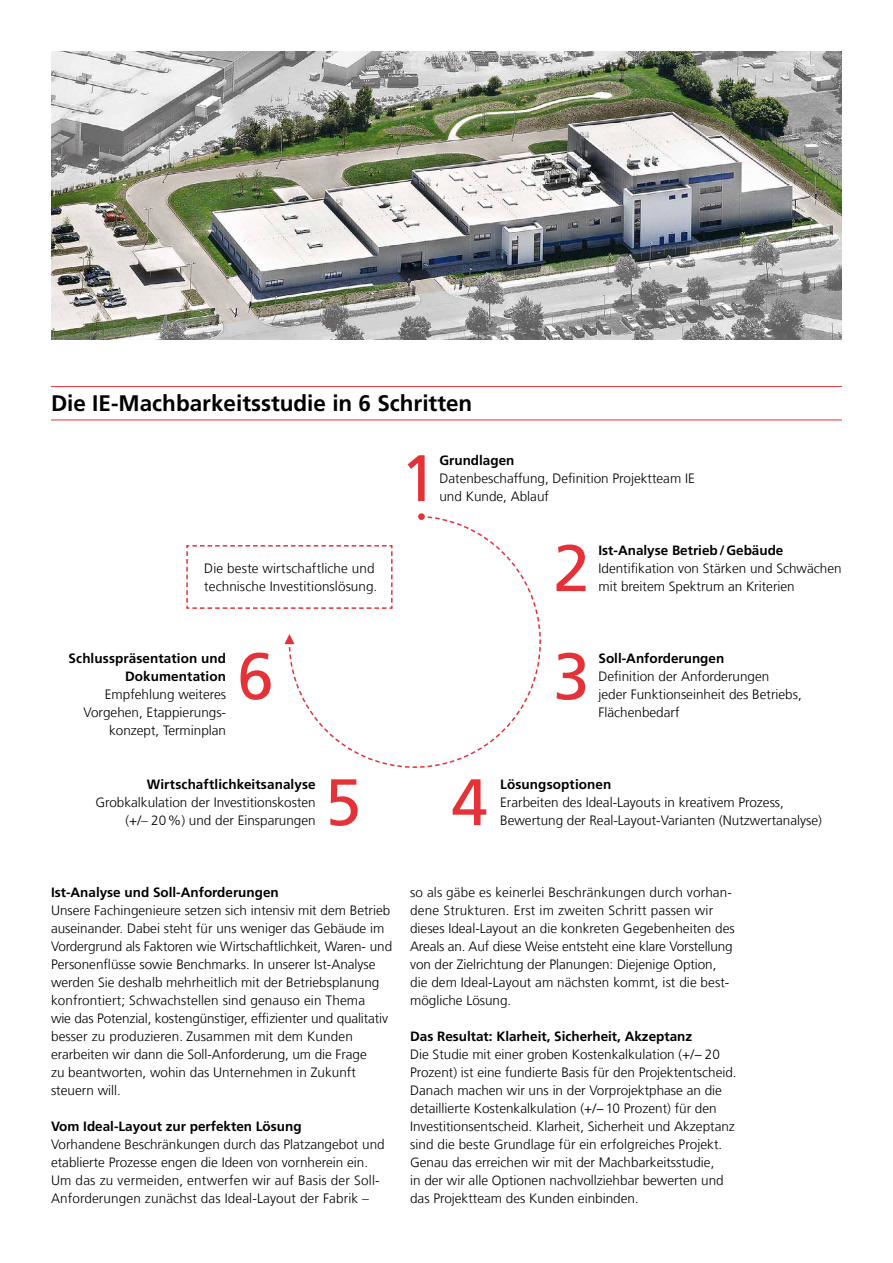
<style>
.page{position:relative;width:893px;height:1263px;background:#fff}
.page>*{position:absolute;margin:0;border:0;box-sizing:border-box;transform-origin:0 0}
.t1{font:65.55px "Frutiger LT Com";color:#e53138}
.t2{font:700 22.5px "Frutiger LT Com";color:#000}
.t3{font:300 13.5px/18px "Frutiger LT Com";color:#000}
.t4{font:700 13.5px/18px "Frutiger LT Com";color:#000;text-align:right}
</style>
<div class="page">
<img style="left:51px;top:51px;width:791px;height:288px">
<hr style="left:51px;top:386px;width:791px;height:1px;background:#e53138">
<hr style="left:51px;top:420px;width:791px;height:1px;background:#e53138">
<svg style="left:186px;top:513px;width:355px;height:255px"></svg>
<h2 class="t2" style="left:51px;top:390px;width:423px">Die IE-Machbarkeitsstudie in 6 Schritten</h2>
<p class="t3" style="left:204px;top:559px;width:175px">Die beste wirtschaftliche und technische Investitionslösung.</p>
<p class="t4" style="left:69px;top:649px;width:159px">Schlusspräsentation und<br>Dokumentation</p>
<p class="t3" style="left:84px;top:685px;width:144px;text-align:right">Empfehlung weiteres<br>Vorgehen, Etappierungs&shy;konzept, Terminplan</p>
<h1 class="t1" style="left:237px;top:638px;width:38px">6</h1>
<h1 class="t1" style="left:400px;top:440px;width:38px">1</h1>
<p class="t4" style="left:439px;top:451px;width:77px">Grundlagen</p>
<p class="t3" style="left:439px;top:469px;width:257px">Datenbeschaffung, Definition Projektteam IE und Kunde, Ablauf</p>
<h1 class="t1" style="left:553px;top:530px;width:38px">2</h1>
<p class="t4" style="left:598px;top:541px;width:186px">Ist-Analyse Betrieb/Gebäude</p>
<p class="t3" style="left:598px;top:559px;width:245px">Identifikation von Stärken und Schwächen mit breitem Spektrum an Kriterien</p>
<h1 class="t1" style="left:553px;top:638px;width:38px">3</h1>
<p class="t4" style="left:598px;top:649px;width:127px">Soll-Anforderungen</p>
<p class="t3" style="left:598px;top:667px;width:205px">Definition der Anforderungen<br>jeder Funktionseinheit des Betriebs,<br>Flächenbedarf</p>
<p class="t4" style="left:147px;top:775px;width:170px">Wirtschaftlichkeitsanalyse</p>
<p class="t3" style="left:95px;top:793px;width:222px;text-align:right">Grobkalkulation der Investitionskosten (+/– 20%) und der Einsparungen</p>
<h1 class="t1" style="left:325px;top:764px;width:38px">5</h1>
<h1 class="t1" style="left:451px;top:764px;width:38px">4</h1>
<p class="t4" style="left:500px;top:775px;width:113px">Lösungsoptionen</p>
<p class="t3" style="left:500px;top:793px;width:323px">Erarbeiten des Ideal-Layouts in kreativem Prozess,<br>Bewertung der Real-Layout-Varianten (Nutzwertanalyse)</p>
<p class="t4" style="left:51px;top:883px;width:229px">Ist-Analyse und Soll-Anforderungen</p>
<p class="t3" style="left:51px;top:901px;width:343px">Unsere Fachingenieure setzen sich intensiv mit dem Betrieb auseinander. Dabei steht für uns weniger das Gebäude im Vordergrund als Faktoren wie Wirtschaftlichkeit, Waren- und Personenflüsse sowie Benchmarks. In unserer Ist-Analyse werden Sie deshalb mehrheitlich mit der Betriebsplanung konfrontiert; Schwachstellen sind genauso ein Thema<br>wie das Potenzial, kostengünstiger, effizienter und qualitativ besser zu produzieren. Zusammen mit dem Kunden erarbeiten wir dann die Soll-Anforderung, um die Frage<br>zu beantworten, wohin das Unternehmen in Zukunft steuern will.</p>
<p class="t4" style="left:51px;top:1117px;width:252px">Vom Ideal-Layout zur perfekten Lösung</p>
<p class="t3" style="left:51px;top:1135px;width:335px">Vorhandene Beschränkungen durch das Platzangebot und etablierte Prozesse engen die Ideen von vornherein ein.<br>Um das zu vermeiden, entwerfen wir auf Basis der Soll-Anforderungen zunächst das Ideal-Layout der Fabrik –</p>
<p class="t3" style="left:410px;top:883px;width:326px">so als gäbe es keinerlei Beschränkungen durch vorhan&shy;dene Strukturen. Erst im zweiten Schritt passen wir dieses Ideal-Layout an die konkreten Gegebenheiten des Areals an. Auf diese Weise entsteht eine klare Vorstellung von der Zielrichtung der Planungen: Diejenige Option, die dem Ideal-Layout am nächsten kommt, ist die best&shy;mögliche Lösung.</p>
<p class="t4" style="left:410px;top:1027px;width:284px">Das Resultat: Klarheit, Sicherheit, Akzeptanz</p>
<p class="t3" style="left:410px;top:1045px;width:328px">Die Studie mit einer groben Kostenkalkulation (+/− 20<br>Prozent) ist eine fundierte Basis für den Projektentscheid.<br>Danach machen wir uns in der Vorprojektphase an die detaillierte Kostenkalkulation (+/− 10 Prozent) für den Investitionsentscheid. Klarheit, Sicherheit und Akzeptanz sind die beste Grundlage für ein erfolgreiches Projekt.<br>Genau das erreichen wir mit der Machbarkeitsstudie,<br>in der wir alle Optionen nachvollziehbar bewerten und das Projektteam des Kunden einbinden.</p>
</div>
